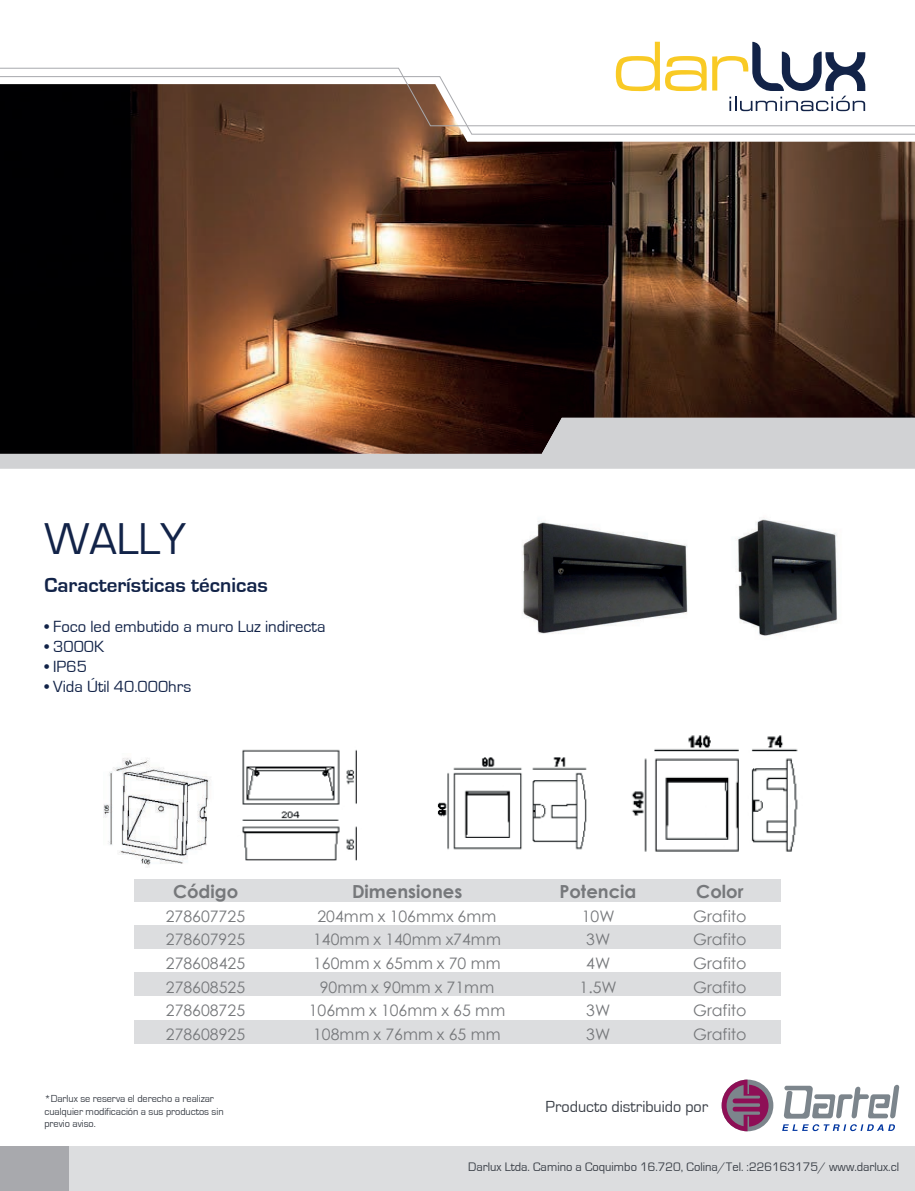
<style>
.page{position:relative;width:915px;height:1191px;background:#fff}
.page>*{position:absolute;margin:0;border:0;box-sizing:border-box;transform-origin:0 0}
.t1{font:45.9px "Eurostile";color:#122348}
.t2{font:700 21px "Eurostile";color:#122348}
.t3{font:700 18px "Century Gothic";color:#76787b}
.t4{font:16.65px "Eurostile";color:#122348}
.t5{font:16.5px "Eurostile";color:#3a3f47}
.t6{font:15.9px "Century Gothic";color:#76787b}
.t7{font:12.75px "Eurostile";color:#3a3f47}
.t8{font:10.5px/12.3px "Eurostile";letter-spacing:-.005em;color:#3a3f47}
</style>
<div class="page">
<div style="left:0;top:1146px;width:70px;height:45px;background:#a8a9ad"></div>
<div style="left:70px;top:1146px;width:844px;height:45px;background:#dcdddf"></div>
<svg style="left:616px;top:42px;width:90px;height:25px"></svg>
<svg style="left:712px;top:42px;width:153px;height:25px"></svg>
<img style="left:0;top:135px;width:914px;height:283px">
<svg style="left:0;top:418px;width:914px;height:51px;background:#8e8582"></svg>
<svg style="left:0;top:126px;width:914px;height:9px"></svg>
<svg style="left:0;top:67px;width:914px;height:59px"></svg>
<svg style="left:783px;top:1084px;width:116px;height:34px"></svg>
<div style="left:721px;top:1079px;width:52px;height:52px;background:#7c858c;border-radius:50%"></div>
<svg style="left:721px;top:1079px;width:47px;height:52px"></svg>
<svg style="left:782px;top:1124px;width:112px;height:7px"></svg>
<div style="left:134px;top:879px;width:143px;height:22px;background:#dcdddf"></div>
<div style="left:277px;top:879px;width:259px;height:22px;background:#dcdddf"></div>
<div style="left:536px;top:879px;width:122px;height:22px;background:#dcdddf"></div>
<div style="left:658px;top:879px;width:122px;height:22px;background:#dcdddf"></div>
<div style="left:134px;top:925px;width:143px;height:23px;background:#dcdddf"></div>
<div style="left:277px;top:925px;width:259px;height:23px;background:#dcdddf"></div>
<div style="left:536px;top:925px;width:122px;height:23px;background:#dcdddf"></div>
<div style="left:658px;top:925px;width:122px;height:23px;background:#dcdddf"></div>
<div style="left:134px;top:972px;width:143px;height:24px;background:#dcdddf"></div>
<div style="left:277px;top:972px;width:259px;height:24px;background:#dcdddf"></div>
<div style="left:536px;top:972px;width:122px;height:24px;background:#dcdddf"></div>
<div style="left:658px;top:972px;width:122px;height:24px;background:#dcdddf"></div>
<div style="left:134px;top:1019px;width:143px;height:24px;background:#dcdddf"></div>
<div style="left:277px;top:1019px;width:259px;height:24px;background:#dcdddf"></div>
<div style="left:536px;top:1019px;width:122px;height:24px;background:#dcdddf"></div>
<div style="left:658px;top:1019px;width:122px;height:24px;background:#dcdddf"></div>
<img style="left:522px;top:521px;width:166px;height:113px">
<img style="left:737px;top:517px;width:100px;height:119px">
<img style="left:242px;top:749px;width:115px;height:112px">
<img style="left:631px;top:735px;width:167px;height:116px">
<img style="left:437px;top:757px;width:150px;height:93px">
<img style="left:103px;top:758px;width:107px;height:108px">
<h1 class="t1" style="left:44px;top:514px;width:143px">WALLY</h1>
<h2 class="t2" style="left:44px;top:573px;width:225px">Características técnicas</h2>
<p class="t4" style="left:44px;top:617px;width:282px">• Foco led embutido a muro Luz indirecta</p>
<p class="t4" style="left:44px;top:637px;width:61px">• 3000K</p>
<p class="t4" style="left:44px;top:657px;width:44px">• IP65</p>
<p class="t4" style="left:44px;top:677px;width:148px">• Vida Útil 40.000hrs</p>
<p class="t3" style="left:173px;top:877px;width:67px">Código</p>
<p class="t3" style="left:352px;top:877px;width:112px">Dimensiones</p>
<p class="t3" style="left:559px;top:877px;width:79px">Potencia</p>
<p class="t3" style="left:696px;top:877px;width:49px">Color</p>
<p class="t6" style="left:166px;top:905px;width:81px">278607725</p>
<p class="t6" style="left:317px;top:905px;width:180px">204mm x 106mmx 6mm</p>
<p class="t6" style="left:581px;top:905px;width:34px">10W</p>
<p class="t6" style="left:693px;top:905px;width:55px">Grafito</p>
<p class="t6" style="left:166px;top:928px;width:81px">278607925</p>
<p class="t6" style="left:313px;top:928px;width:189px">140mm x 140mm x74mm</p>
<p class="t6" style="left:586px;top:928px;width:26px">3W</p>
<p class="t6" style="left:693px;top:928px;width:55px">Grafito</p>
<p class="t6" style="left:166px;top:952px;width:81px">278608425</p>
<p class="t6" style="left:313px;top:952px;width:189px">160mm x 65mm x 70 mm</p>
<p class="t6" style="left:586px;top:952px;width:26px">4W</p>
<p class="t6" style="left:693px;top:952px;width:55px">Grafito</p>
<p class="t6" style="left:166px;top:975px;width:81px">278608525</p>
<p class="t6" style="left:320px;top:975px;width:176px">90mm x 90mm x 71mm</p>
<p class="t6" style="left:579px;top:975px;width:39px">1.5W</p>
<p class="t6" style="left:693px;top:975px;width:55px">Grafito</p>
<p class="t6" style="left:166px;top:999px;width:81px">278608725</p>
<p class="t6" style="left:309px;top:999px;width:198px">106mm x 106mm x 65 mm</p>
<p class="t6" style="left:586px;top:999px;width:26px">3W</p>
<p class="t6" style="left:693px;top:999px;width:55px">Grafito</p>
<p class="t6" style="left:166px;top:1023px;width:81px">278608925</p>
<p class="t6" style="left:313px;top:1023px;width:189px">108mm x 76mm x 65 mm</p>
<p class="t6" style="left:586px;top:1023px;width:26px">3W</p>
<p class="t6" style="left:693px;top:1023px;width:55px">Grafito</p>
<p class="t8" style="left:44px;top:1093px;width:181px">*Darlux se reserva el derecho a realizar cualquier modificación a sus productos sin previo aviso.</p>
<p class="t5" style="left:545px;top:1097px;width:164px">Producto distribuido por</p>
<p class="t7" style="left:468px;top:1160px;width:432px">Darlux Ltda. Camino a Coquimbo 16.720, Colina/Tel. :226163175/ www.darlux.cl</p>
</div>
